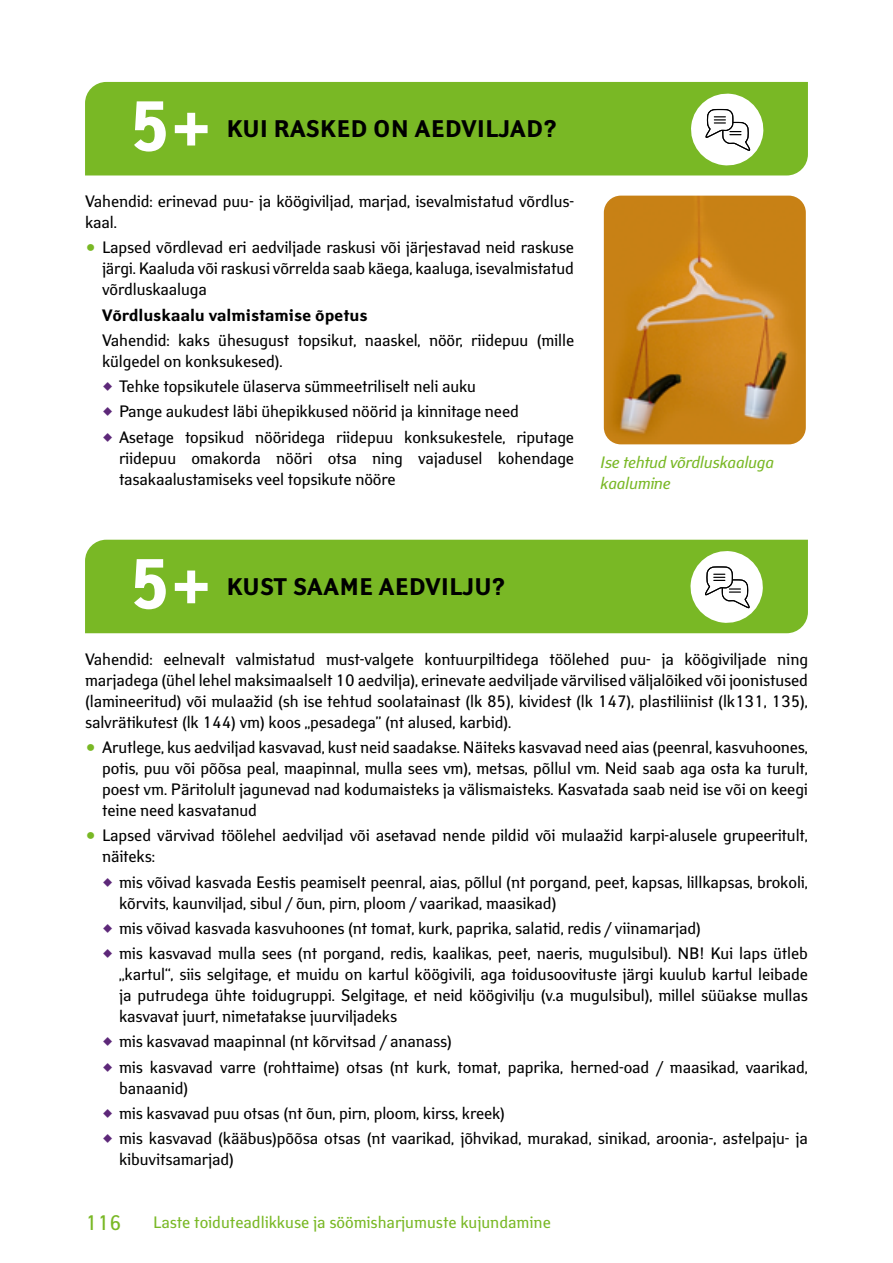
<style>
.page{position:relative;width:893px;height:1263px;background:#fff}
.page>*{position:absolute;margin:0;border:0;box-sizing:border-box;transform-origin:0 0}
.t1{font:700 70.5px "Yanus";color:#fff}
.t2{font:700 24px "Yanus";letter-spacing:.005em;color:#000}
.t3{font:21px "Yanus";color:#79b825}
.t4{font:16.5px/21px "Yanus";letter-spacing:-.005em;color:#000}
.t5{font:16.5px "Yanus";color:#79b825}
.t6{font:italic 16.5px/21px "Yanus";letter-spacing:-.01em;color:#79b825}
.t7{font:700 16.5px "Yanus";letter-spacing:-.005em;color:#000}
.s1{color:#5d2879}
</style>
<div class="page">
<div style="left:85px;top:82px;width:723px;height:93px;background:#79b825"></div>
<div style="left:85px;top:540px;width:723px;height:93px;background:#79b825"></div>
<svg style="left:691px;top:94px;width:72px;height:71px"></svg>
<svg style="left:690px;top:551px;width:73px;height:72px"></svg>
<img style="left:604px;top:196px;width:202px;height:248px">
<h1 class="t1" style="left:128px;top:85px;width:84px">5+</h1>
<h2 class="t2" style="left:227px;top:115px;width:332px">KUI RASKED ON AEDVILJAD?</h2>
<p class="t4" style="left:85px;top:191px;width:490px">Vahendid: erinevad puu- ja köögiviljad, marjad, isevalmistatud võrdlus&shy;kaal.</p>
<p class="t4" style="left:102px;top:237px;width:474px;text-align:justify">Lapsed võrdlevad eri aedviljade raskusi või järjestavad neid raskuse järgi. Kaaluda või raskusi võrrelda saab käega, kaaluga, isevalmistatud võrdluskaaluga</p>
<p class="t7" style="left:102px;top:305px;width:267px">Võrdluskaalu valmistamise õpetus</p>
<p class="t4" style="left:102px;top:330px;width:474px">Vahendid: kaks ühesugust topsikut, naaskel, nöör, riidepuu (mille külgedel on konksukesed).</p>
<p class="t4" style="left:102px;top:376px;width:376px"><span class="s1">▲</span> Tehke topsikutele ülaserva sümmeetriliselt neli auku</p>
<p class="t4" style="left:102px;top:401px;width:418px"><span class="s1">▲</span> Pange aukudest läbi ühepikkused nöörid ja kinnitage need</p>
<p class="t4" style="left:119px;top:426px;width:456px;text-align:justify;text-indent:-17px"><span class="s1">▲</span> Asetage topsikud nööridega riidepuu konksukestele, riputage riidepuu omakorda nööri otsa ning vajadusel kohendage tasakaalustamiseks veel topsikute nööre</p>
<p class="t6" style="left:600px;top:452px;width:175px">Ise tehtud võrdluskaaluga kaalumine</p>
<h1 class="t1" style="left:128px;top:543px;width:84px">5+</h1>
<h2 class="t2" style="left:227px;top:573px;width:280px">KUST SAAME AEDVILJU?</h2>
<p class="t4" style="left:85px;top:648px;width:724px;text-align:justify">Vahendid: eelnevalt valmistatud must-valgete kontuurpiltidega töölehed puu- ja köögiviljade ning marjadega (ühel lehel maksimaalselt 10 aedvilja), erinevate aedviljade värvilised väljalõiked või joonistused (lamineeritud) või mulaažid (sh ise tehtud soolatainast (lk 85), kividest (lk 147), plastiliinist (lk131, 135), salvrätikutest (lk 144) vm) koos „pesadega” (nt alused, karbid).</p>
<p class="t4" style="left:102px;top:737px;width:707px;text-align:justify">Arutlege, kus aedviljad kasvavad, kust neid saadakse. Näiteks kasvavad need aias (peenral, kasvuhoones, potis, puu või põõsa peal, maapinnal, mulla sees vm), metsas, põllul vm. Neid saab aga osta ka turult, poest vm. Päritolult jagunevad nad kodumaisteks ja välismaisteks. Kasvatada saab neid ise või on keegi teine need kasvatanud</p>
<p class="t4" style="left:102px;top:825px;width:707px">Lapsed värvivad töölehel aedviljad või asetavad nende pildid või mulaažid karpi-alusele grupeeritult, näiteks:</p>
<p class="t4" style="left:119px;top:871px;width:690px;text-indent:-17px"><span class="s1">▲</span> mis võivad kasvada Eestis peamiselt peenral, aias, põllul (nt porgand, peet, kapsas, lillkapsas, brokoli, kõrvits, kaunviljad, sibul / õun, pirn, ploom / vaarikad, maasikad)</p>
<p class="t4" style="left:102px;top:918px;width:600px"><span class="s1">▲</span> mis võivad kasvada kasvuhoones (nt tomat, kurk, paprika, salatid, redis / viinamarjad)</p>
<p class="t4" style="left:119px;top:943px;width:690px;text-align:justify;text-indent:-17px"><span class="s1">▲</span> mis kasvavad mulla sees (nt porgand, redis, kaalikas, peet, naeris, mugulsibul). NB! Kui laps ütleb „kartul“, siis selgitage, et muidu on kartul köögivili, aga toidusoovituste järgi kuulub kartul leibade ja putrudega ühte toidugruppi. Selgitage, et neid köögivilju (v.a mugulsibul), millel süüakse mullas kasvavat juurt, nimetatakse juurviljadeks</p>
<p class="t4" style="left:102px;top:1031px;width:351px"><span class="s1">▲</span> mis kasvavad maapinnal (nt kõrvitsad / ananass)</p>
<p class="t4" style="left:119px;top:1056px;width:690px;text-indent:-17px"><span class="s1">▲</span> mis kasvavad varre (rohttaime) otsas (nt kurk, tomat, paprika, herned-oad / maasikad, vaarikad, banaanid)</p>
<p class="t4" style="left:102px;top:1103px;width:404px"><span class="s1">▲</span> mis kasvavad puu otsas (nt õun, pirn, ploom, kirss, kreek)</p>
<p class="t4" style="left:119px;top:1128px;width:690px;text-indent:-17px"><span class="s1">▲</span> mis kasvavad (kääbus)põõsa otsas (nt vaarikad, jõhvikad, murakad, sinikad, aroonia-, astelpaju- ja kibuvitsamarjad)</p>
<p class="t3" style="left:85px;top:1210px;width:38px">116</p>
<p class="t5" style="left:153px;top:1212px;width:399px">Laste toiduteadlikkuse ja söömisharjumuste kujundamine</p>
</div>
